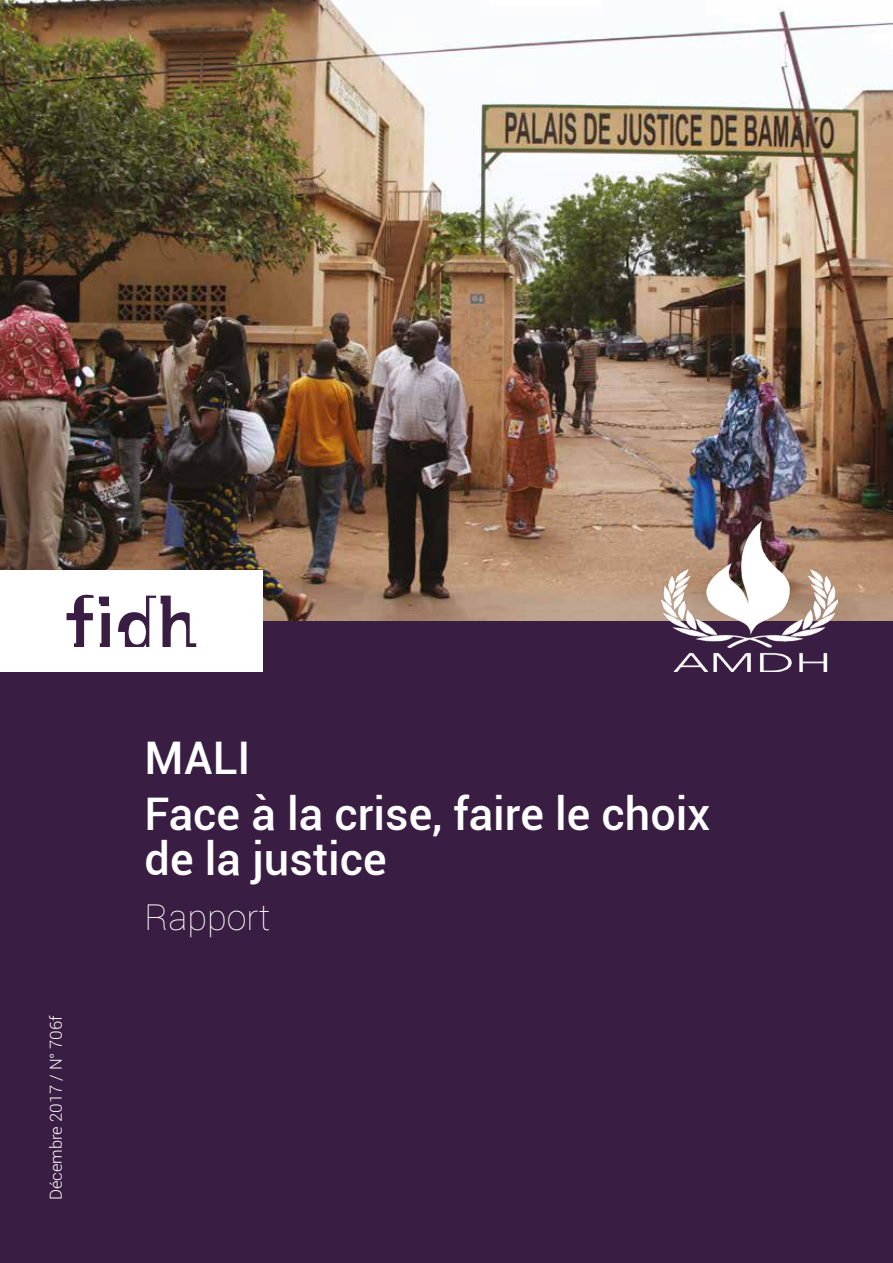
<style>
.page{position:relative;width:893px;height:1263px;background:#fff}
.page>*{position:absolute;margin:0;border:0;box-sizing:border-box;transform-origin:0 0}
.t1{font:500 45px/55.2px "Roboto";color:#fff}
.t2{font:100 36px "Roboto";color:#fff}
.t3{font:300 16.5px "Roboto";color:#fff}
</style>
<div class="page">
<div style="left:0;top:621px;width:893px;height:642px;background:#3a1d43"></div>
<img style="left:0;top:0;width:893px;height:621px">
<div style="left:0;top:570px;width:263px;height:102px;background:#fff"></div>
<svg style="left:118px;top:596px;width:78px;height:51px"></svg>
<svg style="left:67px;top:595px;width:43px;height:52px"></svg>
<img style="left:661px;top:521px;width:176px;height:151px">
<p class="t3" style="left:45px;top:1200px;width:186px;rotate:-90deg">Décembre 2017 / N° 706f</p>
<p class="t1" style="left:145px;top:729px;width:567px">MALI<br>Face à la crise, faire le choix</p>
<p class="t1" style="left:145px;top:829px;width:244px">de la justice</p>
<p class="t2" style="left:145px;top:892px;width:127px">Rapport</p>
</div>
